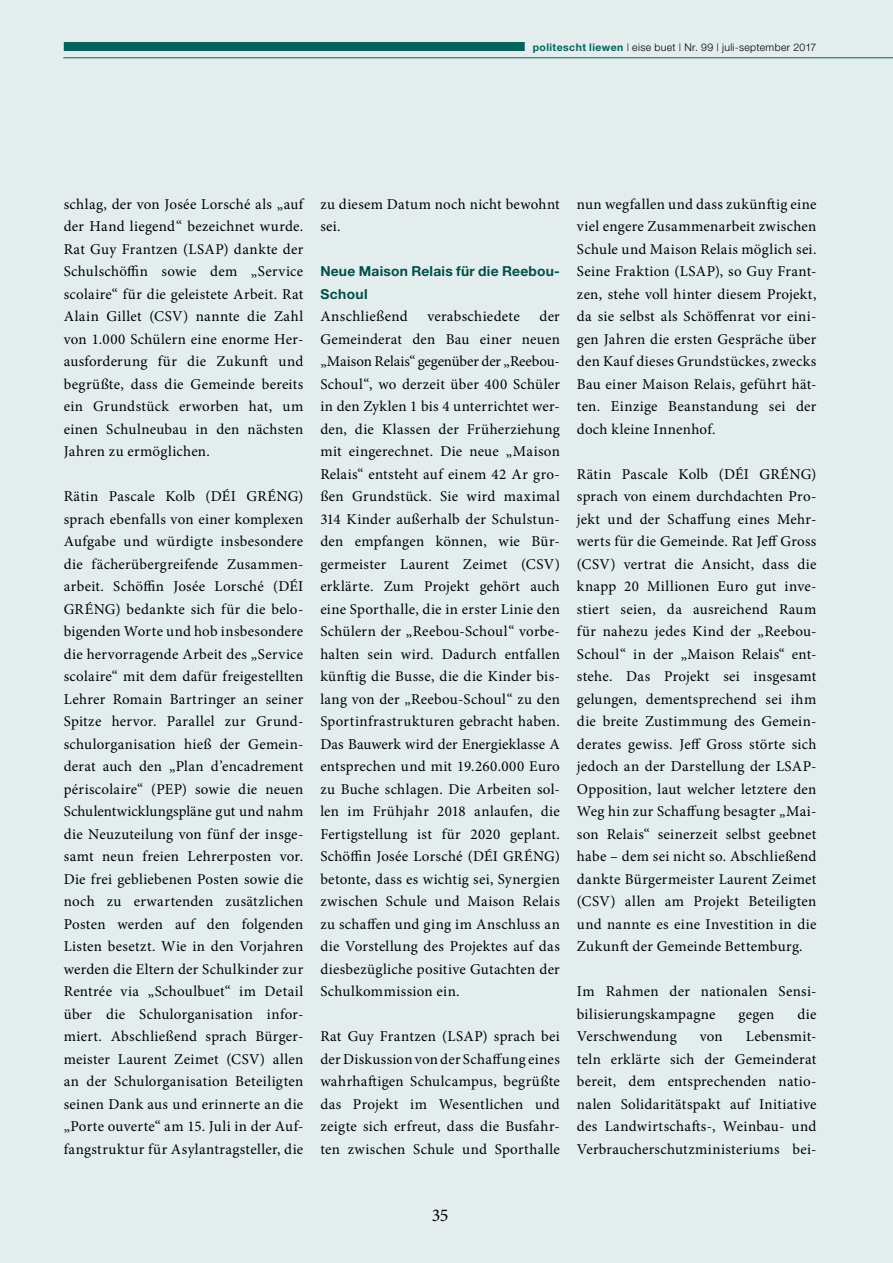
<style>
.page{position:relative;width:893px;height:1263px;background:#e3eded}
.page>*{position:absolute;margin:0;border:0;box-sizing:border-box;transform-origin:0 0}
.t1{font:18px "Minion Pro";color:#000}
.t2{font:15px/22.5px "Minion Pro";letter-spacing:.02em;color:#000;text-align:justify}
.t3{font:700 13.8px/22.5px "Helvetica Neue";letter-spacing:.02em;color:#004e48}
.t4{font:300 10.5px "Helvetica Neue";letter-spacing:.035em;color:#000}
.s1{font-weight:700;color:#00635c}
</style>
<div class="page">
<hr style="left:63px;top:57px;width:830px;height:1px;background:#00635c">
<div style="left:64px;top:42px;width:461px;height:9px;background:#00635c"></div>
<p class="t4" style="left:533px;top:41px;width:285px"><span class="s1">politescht liewen</span> | eise buet | Nr. 99 | juli-september 2017</p>
<p class="t2" style="left:64px;top:193px;width:241px">schlag, der von Josée Lorsché als „auf der Hand liegend“ bezeichnet wurde.<br>Rat Guy Frantzen (LSAP) dankte der Schulschöffin sowie dem „Service scolaire“ für die geleistete Arbeit. Rat Alain Gillet (CSV) nannte die Zahl von 1.000 Schülern eine enorme Her&shy;ausforderung für die Zukunft und begrüßte, dass die Gemeinde bereits ein Grundstück erworben hat, um einen Schulneubau in den nächsten Jahren zu ermöglichen.</p>
<p class="t2" style="left:64px;top:485px;width:241px">Rätin Pascale Kolb (DÉI GRÉNG) sprach ebenfalls von einer komplexen Aufgabe und würdigte insbesondere die fächerübergreifende Zusammen&shy;arbeit. Schöffin Josée Lorsché (DÉI GRÉNG) bedankte sich für die belo&shy;bigenden Worte und hob insbesondere die hervorragende Arbeit des „Service scolaire“ mit dem dafür freigestellten Lehrer Romain Bartringer an seiner Spitze hervor. Parallel zur Grund&shy;schulorganisation hieß der Gemein&shy;derat auch den „Plan d’encadrement périscolaire“ (PEP) sowie die neuen Schulentwicklungspläne gut und nahm die Neuzuteilung von fünf der insge&shy;samt neun freien Lehrerposten vor.<br>Die frei gebliebenen Posten sowie die noch zu erwartenden zusätzlichen Posten werden auf den folgenden Listen besetzt. Wie in den Vorjahren werden die Eltern der Schulkinder zur Rentrée via „Schoulbuet“ im Detail über die Schulorganisation infor&shy;miert. Abschließend sprach Bürger&shy;meister Laurent Zeimet (CSV) allen an der Schulorganisation Beteiligten seinen Dank aus und erinnerte an die „Porte ouverte“ am 15. Juli in der Auf&shy;fangstruktur für Asylantragsteller, die</p>
<p class="t2" style="left:320px;top:193px;width:241px">zu diesem Datum noch nicht bewohnt sei.</p>
<p class="t3" style="left:320px;top:260px;width:241px">Neue Maison Relais für die Reebou-<br>Schoul</p>
<p class="t2" style="left:320px;top:305px;width:89px">Anschließend</p>
<p class="t2" style="left:427px;top:305px;width:94px">verabschiedete</p>
<p class="t2" style="left:320px;top:305px;width:241px;text-indent:219px">der Gemeinderat den Bau einer neuen „Maison Relais“ gegenüber der „Reebou-Schoul“, wo derzeit über 400 Schüler in den Zyklen 1 bis 4 unterrichtet wer&shy;den, die Klassen der Früherziehung mit eingerechnet. Die neue „Maison Relais“ entsteht auf einem 42 Ar gro&shy;ßen Grundstück. Sie wird maximal 314 Kinder außerhalb der Schulstun&shy;den empfangen können, wie Bür&shy;germeister Laurent Zeimet (CSV) erklärte. Zum Projekt gehört auch eine Sporthalle, die in erster Linie den Schülern der „Reebou-Schoul“ vorbe&shy;halten sein wird. Dadurch entfallen künftig die Busse, die die Kinder bis&shy;lang von der „Reebou-Schoul“ zu den Sportinfrastrukturen gebracht haben.<br>Das Bauwerk wird der Energieklasse A entsprechen und mit 19.260.000 Euro zu Buche schlagen. Die Arbeiten sol&shy;len im Frühjahr 2018 anlaufen, die Fertigstellung ist für 2020 geplant.<br>Schöffin Josée Lorsché (DÉI GRÉNG) betonte, dass es wichtig sei, Synergien zwischen Schule und Maison Relais zu schaffen und ging im Anschluss an die Vorstellung des Projektes auf das diesbezügliche positive Gutachten der Schulkommission ein.</p>
<p class="t2" style="left:320px;top:1025px;width:241px">Rat Guy Frantzen (LSAP) sprach bei der Diskussion von der Schaffung eines wahrhaftigen Schulcampus, begrüßte das Projekt im Wesentlichen und zeigte sich erfreut, dass die Busfahr&shy;ten zwischen Schule und Sporthalle</p>
<p class="t2" style="left:577px;top:193px;width:241px">nun wegfallen und dass zukünftig eine viel engere Zusammenarbeit zwischen Schule und Maison Relais möglich sei.<br>Seine Fraktion (LSAP), so Guy Frant&shy;zen, stehe voll hinter diesem Projekt, da sie selbst als Schöffenrat vor eini&shy;gen Jahren die ersten Gespräche über den Kauf dieses Grundstückes, zwecks Bau einer Maison Relais, geführt hät&shy;ten. Einzige Beanstandung sei der doch kleine Innenhof.</p>
<p class="t2" style="left:577px;top:463px;width:241px">Rätin Pascale Kolb (DÉI GRÉNG) sprach von einem durchdachten Pro&shy;jekt und der Schaffung eines Mehr&shy;werts für die Gemeinde. Rat Jeff Gross (CSV) vertrat die Ansicht, dass die knapp 20 Millionen Euro gut inve&shy;stiert seien, da ausreichend Raum für nahezu jedes Kind der „Reebou-Schoul“ in der „Maison Relais“ ent&shy;stehe. Das Projekt sei insgesamt gelungen, dementsprechend sei ihm die breite Zustimmung des Gemein&shy;derates gewiss. Jeff Gross störte sich jedoch an der Darstellung der LSAP-Opposition, laut welcher letztere den Weg hin zur Schaffung besagter „Mai&shy;son Relais“ seinerzeit selbst geebnet habe – dem sei nicht so. Abschließend dankte Bürgermeister Laurent Zeimet (CSV) allen am Projekt Beteiligten und nannte es eine Investition in die Zukunft der Gemeinde Bettemburg.</p>
<p class="t2" style="left:577px;top:980px;width:241px">Im Rahmen der nationalen Sensi&shy;bilisierungskampagne</p>
<p class="t2" style="left:739px;top:1003px;width:37px">gegen</p>
<p class="t2" style="left:797px;top:1003px;width:21px">die</p>
<p class="t2" style="left:577px;top:1025px;width:241px;text-indent:169px">Lebensmit&shy;teln erklärte sich der Gemeinderat bereit, dem entsprechenden natio&shy;nalen Solidaritätspakt auf Initiative des Landwirtschafts-, Weinbau- und Verbraucherschutzministeriums bei-</p>
<p class="t2" style="left:577px;top:1025px;width:101px">Verschwendung</p>
<p class="t2" style="left:700px;top:1025px;width:25px">von</p>
<p class="t1" style="left:432px;top:1203px;width:18px">35</p>
</div>
